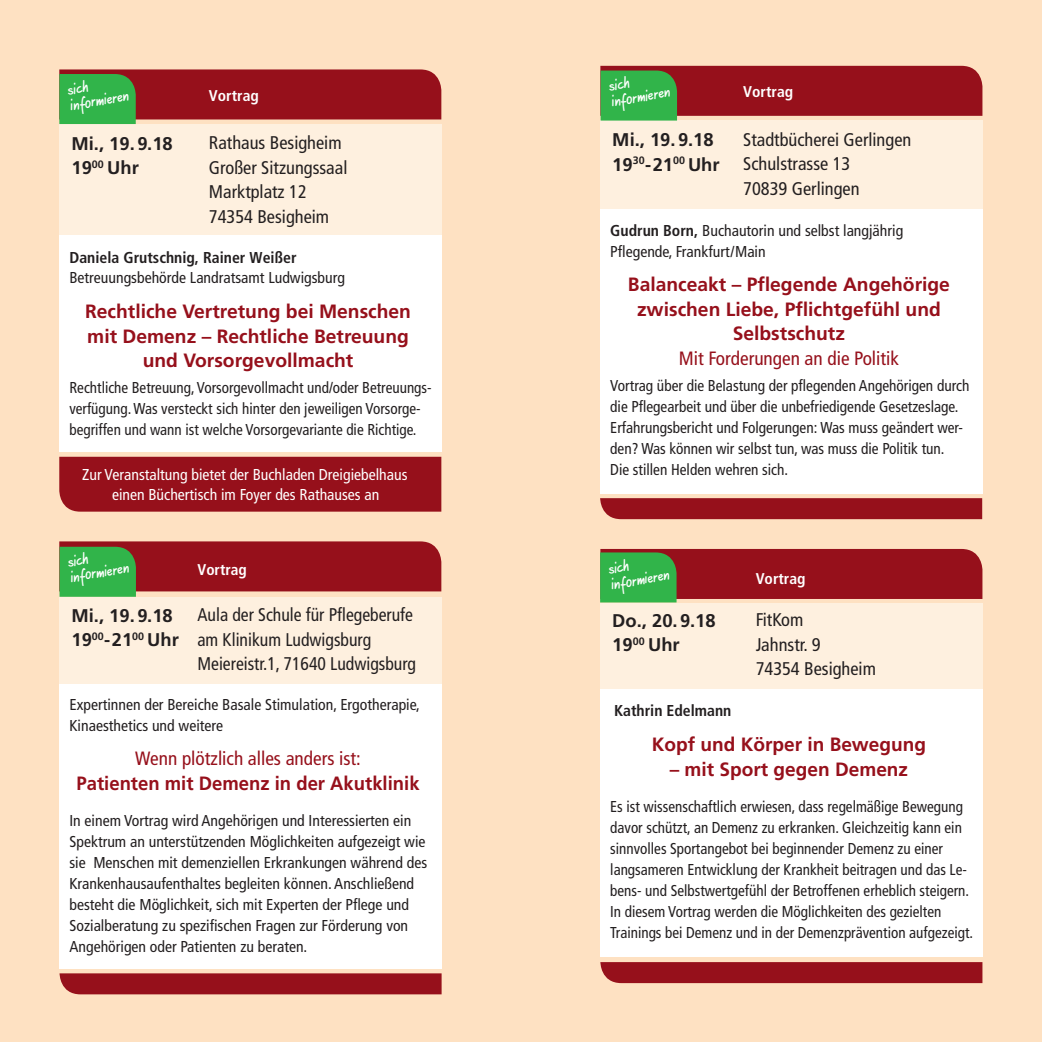
<style>
.page{position:relative;width:1042px;height:1042px;background:#fee1c2}
.page>*{position:absolute;margin:0;border:0;box-sizing:border-box;transform-origin:0 0}
.t1{font:700 19.25px/24.5px "Frutiger";color:#96101b;text-align:center}
.t2{font:condensed 19.25px "Frutiger";color:#96101b}
.t3{font:700 19.25px "Frutiger";color:#96101b;scale:.96 1}
.t4{font:condensed 18.38px/24.5px "Frutiger";color:#231f20}
.t5{font:700 18.38px/24.5px "Frutiger";color:#231f20}
.t6{font:condensed 18.38px/24.5px "Frutiger";color:#231f20;scale:.96 1}
.t7{font:condensed 15.75px/21px "Frutiger";color:#231f20}
.t8{font:condensed 15.75px/21px "Frutiger";color:#231f20;scale:.96 1}
.t9{font:condensed 15.75px/19.2px "Frutiger";color:#fff;text-align:center}
.t10{font:700 condensed 15.75px "Frutiger";color:#231f20}
.t11{font:700 condensed 15.58px "Frutiger";color:#fff}
.t12{font:14px/15.8px "Agilo Handwriting";color:#fff}
.s1{font-weight:700}
</style>
<div class="page">
<div style="left:600px;top:689px;width:382px;height:268px;background:#fff"></div>
<div style="left:60px;top:124px;width:381px;height:112px;background:#fef0df"></div>
<div style="left:60px;top:597px;width:381px;height:87px;background:#fef0df"></div>
<div style="left:600px;top:121px;width:382px;height:88px;background:#fef0df"></div>
<div style="left:60px;top:236px;width:381px;height:216px;background:#fff"></div>
<div style="left:60px;top:684px;width:381px;height:284px;background:#fff"></div>
<div style="left:600px;top:209px;width:382px;height:284px;background:#fff"></div>
<div style="left:600px;top:603px;width:382px;height:86px;background:#fef0df"></div>
<div style="left:60px;top:973px;width:381px;height:21px;background:#96101b"></div>
<div style="left:600px;top:498px;width:382px;height:21px;background:#96101b"></div>
<div style="left:600px;top:962px;width:382px;height:21px;background:#96101b"></div>
<svg style="left:59px;top:69px;width:382px;height:55px;background:#8c3d30"></svg>
<svg style="left:600px;top:66px;width:382px;height:55px;background:#8c3e31"></svg>
<svg style="left:600px;top:549px;width:382px;height:53px;background:#88382b"></svg>
<svg style="left:59px;top:541px;width:382px;height:56px;background:#8d3f32"></svg>
<div style="left:59px;top:457px;width:382px;height:55px;background:#96101b"></div>
<p class="t12" style="left:66px;top:82px;width:61px;rotate:-10deg">sich informieren</p>
<p class="t12" style="left:607px;top:78px;width:61px;rotate:-10deg">sich informieren</p>
<p class="t11" style="left:209px;top:87px;width:51px">Vortrag</p>
<p class="t11" style="left:743px;top:82px;width:51px">Vortrag</p>
<p class="t4" style="left:209px;top:131px;width:140px">Rathaus Besigheim<br>Großer Sitzungssaal<br>Marktplatz 12<br>74354 Besigheim</p>
<p class="t4" style="left:743px;top:127px;width:170px">Stadtbücherei Gerlingen<br>Schulstrasse 13<br>70839 Gerlingen</p>
<p class="t5" style="left:612px;top:127px;width:109px">Mi., 19. 9.18<br>19<sup>30</sup>-21<sup>00</sup> Uhr</p>
<p class="t5" style="left:71px;top:131px;width:103px">Mi., 19. 9.18<br>19<sup>00</sup> Uhr</p>
<p class="t7" style="left:610px;top:221px;width:294px;line-height:20.1px"><span class="s1">Gudrun Born,</span> Buchautorin und selbst langjährig<br>Pflegende, Frankfurt/Main</p>
<p class="t1" style="left:628px;top:272px;width:323px">Balanceakt – Pflegende Angehörige zwischen Liebe, Pflichtgefühl und<br>Selbstschutz</p>
<p class="t2" style="left:679px;top:347px;width:222px">Mit Forderungen an die Politik</p>
<p class="t7" style="left:610px;top:375px;width:361px">Vortrag über die Belastung der pflegenden Angehörigen durch die Pflegearbeit und über die unbefriedigende Gesetzeslage.<br>Erfahrungsbericht und Folgerungen: Was muss geändert wer&shy;den? Was können wir selbst tun, was muss die Politik tun.<br>Die stillen Helden wehren sich.</p>
<p class="t10" style="left:69px;top:248px;width:229px">Daniela Grutschnig, Rainer Weißer</p>
<p class="t7" style="left:69px;top:267px;width:277px">Betreuungsbehörde Landratsamt Ludwigsburg</p>
<p class="t1" style="left:85px;top:299px;width:327px">Rechtliche Vertretung bei Menschen mit Demenz – Rechtliche Betreuung und Vorsorgevollmacht</p>
<p class="t8" style="left:69px;top:377px;width:379px">Rechtliche Betreuung, Vorsorgevollmacht und/oder Betreuungs&shy;verfügung. Was versteckt sich hinter den jeweiligen Vorsorge&shy;begriffen und wann ist welche Vorsorgevariante die Richtige.</p>
<p class="t9" style="left:82px;top:465px;width:327px">Zur Veranstaltung bietet der Buchladen Dreigiebelhaus einen Büchertisch im Foyer des Rathauses an</p>
<p class="t12" style="left:67px;top:554px;width:61px;rotate:-10deg">sich informieren</p>
<p class="t5" style="left:71px;top:603px;width:109px">Mi., 19. 9.18<br>19<sup>00</sup>-21<sup>00</sup> Uhr</p>
<p class="t11" style="left:197px;top:560px;width:51px">Vortrag</p>
<p class="t6" style="left:197px;top:602px;width:229px">Aula der Schule für Pflegeberufe am Klinikum Ludwigsburg<br>Meiereistr.1, 71640 Ludwigsburg</p>
<p class="t7" style="left:69px;top:695px;width:352px;line-height:20.1px">Expertinnen der Bereiche Basale Stimulation, Ergotherapie,<br>Kinaesthetics und weitere</p>
<p class="t2" style="left:135px;top:747px;width:227px">Wenn plötzlich alles anders ist:</p>
<p class="t3" style="left:77px;top:772px;width:359px">Patienten mit Demenz in der Akutklinik</p>
<p class="t7" style="left:69px;top:810px;width:359px">In einem Vortrag wird Angehörigen und Interessierten ein Spektrum an unterstützenden Möglichkeiten aufgezeigt wie sie Menschen mit demenziellen Erkrankungen während des Krankenhausaufenthaltes begleiten können. Anschließend besteht die Möglichkeit, sich mit Experten der Pflege und Sozialberatung zu spezifischen Fragen zur Förderung von Angehörigen oder Patienten zu beraten.</p>
<p class="t12" style="left:607px;top:561px;width:61px;rotate:-10deg">sich informieren</p>
<p class="t11" style="left:756px;top:569px;width:51px">Vortrag</p>
<p class="t5" style="left:612px;top:608px;width:105px">Do., 20. 9.18<br>19<sup>00</sup> Uhr</p>
<p class="t4" style="left:756px;top:607px;width:122px">FitKom<br>Jahnstr. 9<br>74354 Besigheim</p>
<p class="t10" style="left:614px;top:701px;width:119px">Kathrin Edelmann</p>
<p class="t1" style="left:652px;top:732px;width:276px">Kopf und Körper in Bewegung</p>
<p class="t1" style="left:670px;top:756px;width:240px">– mit Sport gegen Demenz</p>
<p class="t8" style="left:610px;top:795px;width:379px">Es ist wissenschaftlich erwiesen, dass regelmäßige Bewegung davor schützt, an Demenz zu erkranken. Gleichzeitig kann ein sinnvolles Sportangebot bei beginnender Demenz zu einer langsameren Entwicklung der Krankheit beitragen und das Le&shy;bens- und Selbstwertgefühl der Betroffenen erheblich steigern.<br>In diesem Vortrag werden die Möglichkeiten des gezielten Trainings bei Demenz und in der Demenzprävention aufgezeigt.</p>
</div>
